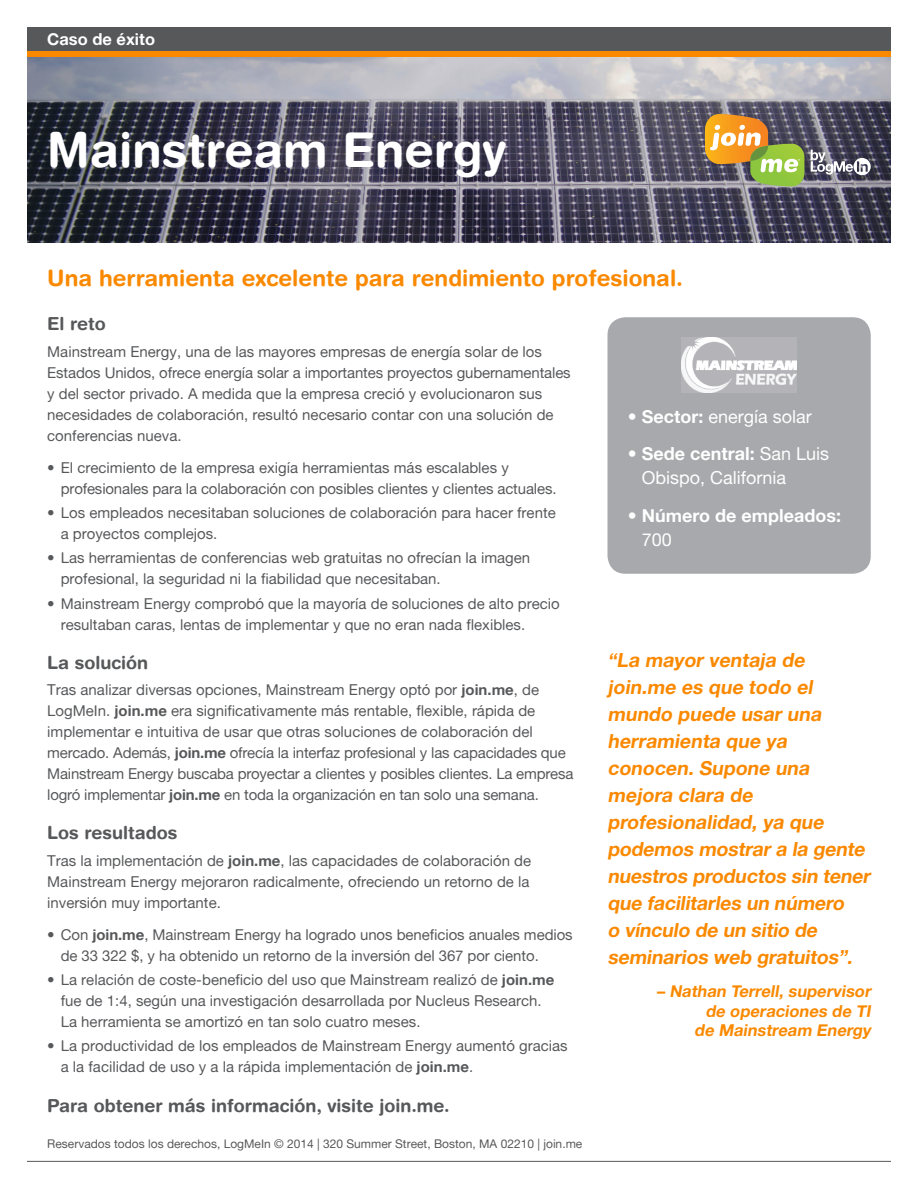
<style>
.page{position:relative;width:918px;height:1188px;background:#fff}
.page>*{position:absolute;margin:0;border:0;box-sizing:border-box;transform-origin:0 0}
.t1{font:700 48px "Helvetica Rounded LT";color:#fff}
.subhead{font:700 22.5px "Helvetica Rounded LT";color:#fa8900}
.italic_call_out{font:italic 19.5px/27px "Alte Haas Grotesk Bold";color:#fa8900}
.subhead-2{font:700 18px "Helvetica Rounded LT";color:#57585a}
.text{font:18px/24px "Alte Haas Grotesk";color:#fff}
.text-2{font:18px/24px "Alte Haas Grotesk Bold";color:#fff}
.italic_call_out-2{font:italic 16.5px/19.5px "Alte Haas Grotesk Bold";color:#fa8900;text-align:right}
.t2{font:16.5px "Alte Haas Grotesk Bold";color:#fff}
.text-3{font:15px/21px "Alte Haas Grotesk";color:#57585a}
.t3{font:12px "Alte Haas Grotesk";color:#57585a}
.s1{font-family:"Alte Haas Grotesk Bold"}
.s2{font-family:"Alte Haas Grotesk"}
</style>
<div class="page">
<div style="left:608px;top:317px;width:263px;height:257px;background:#a8a9ad;border-radius:18px"></div>
<img style="left:681px;top:338px;width:116px;height:55px">
<img style="left:27px;top:57px;width:864px;height:186px">
<div style="left:27px;top:27px;width:864px;height:25px;background:#57585a"></div>
<div style="left:27px;top:52px;width:864px;height:5px;background:#fa8900"></div>
<hr style="left:27px;top:1161px;width:864px;height:1px;background:#57585a">
<img style="left:705px;top:114px;width:99px;height:72px">
<svg style="left:811px;top:150px;width:60px;height:25px"></svg>
<p class="t2" style="left:47px;top:29px;width:109px">Caso de éxito</p>
<p class="t1" style="left:47px;top:121px;width:461px">Mainstream Energy</p>
<p class="subhead" style="left:47px;top:265px;width:637px">Una herramienta excelente para rendimiento profesional.</p>
<p class="subhead-2" style="left:47px;top:313px;width:60px">El reto</p>
<p class="text-3" style="left:47px;top:341px;width:525px">Mainstream Energy, una de las mayores empresas de energía solar de los Estados Unidos, ofrece energía solar a importantes proyectos gubernamentales y del sector privado. A medida que la empresa creció y evolucionaron sus necesidades de colaboración, resultó necesario contar con una solución de conferencias nueva.</p>
<p class="text-3" style="left:61px;top:457px;width:497px;text-indent:-14px">• El crecimiento de la empresa exigía herramientas más escalables y profesionales para la colaboración con posibles clientes y clientes actuales.</p>
<p class="text-3" style="left:61px;top:502px;width:497px;text-indent:-14px">• Los empleados necesitaban soluciones de colaboración para hacer frente a proyectos complejos.</p>
<p class="text-3" style="left:61px;top:547px;width:471px;text-indent:-14px">• Las herramientas de conferencias web gratuitas no ofrecían la imagen profesional, la seguridad ni la fiabilidad que necesitaban.</p>
<p class="text-3" style="left:61px;top:593px;width:500px;text-indent:-14px">• Mainstream Energy comprobó que la mayoría de soluciones de alto precio resultaban caras, lentas de implementar y que no eran nada flexibles.</p>
<p class="subhead-2" style="left:47px;top:652px;width:102px">La solución</p>
<p class="text-3" style="left:47px;top:679px;width:528px">Tras analizar diversas opciones, Mainstream Energy optó por <span class="s1">join.me</span>, de LogMeIn. <span class="s1">join.me</span> era significativamente más rentable, flexible, rápida de implementar e intuitiva de usar que otras soluciones de colaboración del mercado. Además, <span class="s1">join.me</span> ofrecía la interfaz profesional y las capacidades que Mainstream Energy buscaba proyectar a clientes y posibles clientes. La empresa logró implementar <span class="s1">join.me</span> en toda la organización en tan solo una semana.</p>
<p class="subhead-2" style="left:47px;top:822px;width:132px">Los resultados</p>
<p class="text-3" style="left:47px;top:850px;width:485px;text-align:justify">Tras la implementación de <span class="s1">join.me</span>, las capacidades de colaboración de Mainstream Energy mejoraron radicalmente, ofreciendo un retorno de la inversión muy importante.</p>
<p class="text-3" style="left:61px;top:924px;width:514px;text-indent:-14px">• Con <span class="s1">join.me</span>, Mainstream Energy ha logrado unos beneficios anuales medios de 33 322 $, y ha obtenido un retorno de la inversión del 367 por ciento.</p>
<p class="text-3" style="left:61px;top:969px;width:495px;text-indent:-14px">• La relación de coste-beneficio del uso que Mainstream realizó de <span class="s1">join.me </span>fue de 1:4, según una investigación desarrollada por Nucleus Research.<br>La herramienta se amortizó en tan solo cuatro meses.</p>
<p class="text-3" style="left:61px;top:1035px;width:509px;text-indent:-14px">• La productividad de los empleados de Mainstream Energy aumentó gracias a la facilidad de uso y a la rápida implementación de <span class="s1">join.me</span>.</p>
<p class="subhead-2" style="left:47px;top:1094px;width:404px">Para obtener más información, visite join.me.</p>
<p class="t3" style="left:47px;top:1136px;width:537px">Reservados todos los derechos, LogMeIn © 2014 | 320 Summer Street, Boston, MA 02210 | join.me</p>
<p class="text" style="left:628px;top:404px;width:186px"><span class="s1">• Sector:</span> energía solar</p>
<p class="text" style="left:642px;top:441px;width:189px;text-indent:-14px"><span class="s1">• Sede central:</span> San Luis<br>Obispo, California</p>
<p class="text-2" style="left:642px;top:503px;width:201px;text-indent:-14px">• Número de empleados:<br><span class="s2">700</span></p>
<p class="italic_call_out" style="left:608px;top:646px;width:268px">“La mayor ventaja de join.me es que todo el mundo puede usar una herramienta que ya conocen. Supone una mejora clara de profesionalidad, ya que podemos mostrar a la gente nuestros productos sin tener que facilitarles un número<br>o vínculo de un sitio de seminarios web gratuitos”.</p>
<p class="italic_call_out-2" style="left:657px;top:981px;width:219px">– Nathan Terrell, supervisor de operaciones de TI<br>de Mainstream Energy</p>
</div>
